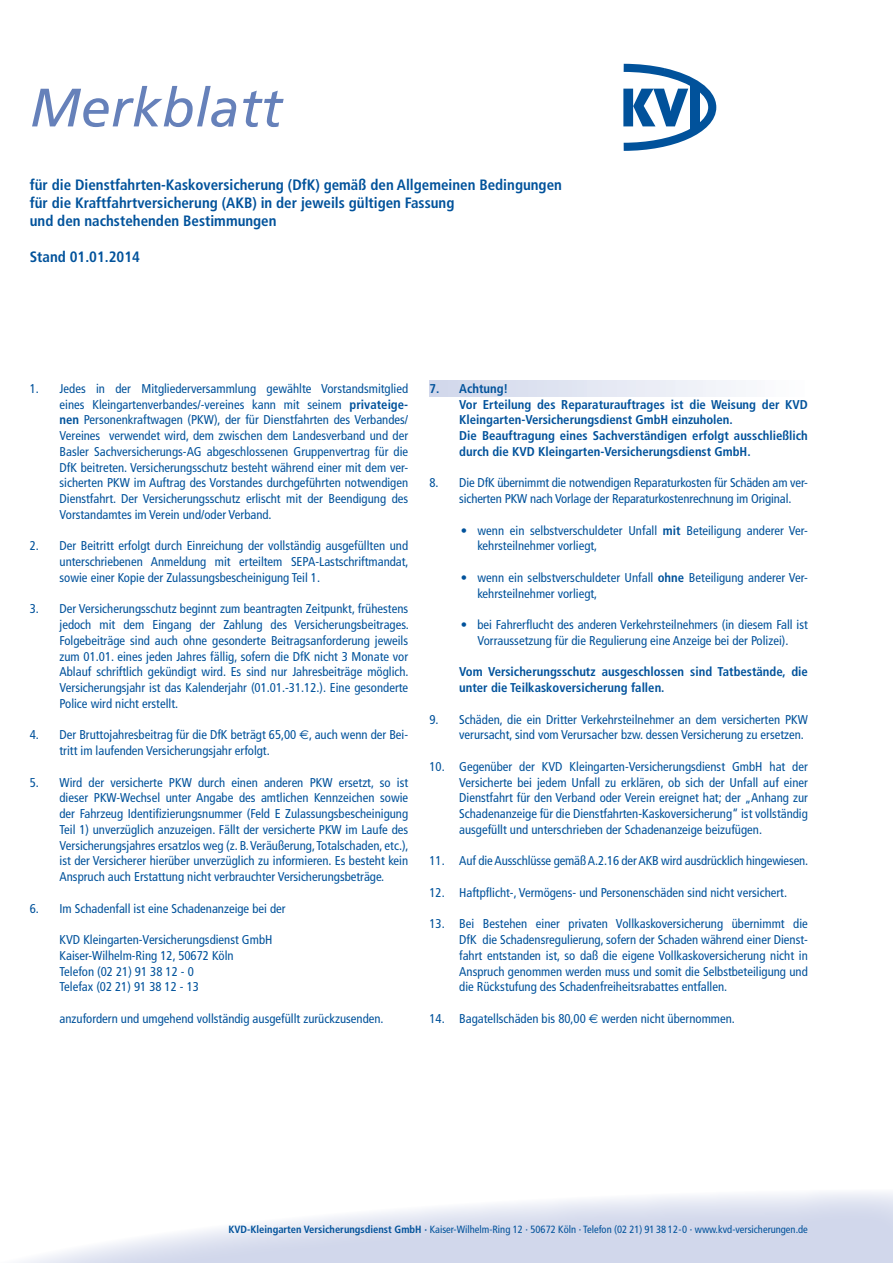
<style>
.page{position:relative;width:893px;height:1263px;background:#fff}
.page>*{position:absolute;margin:0;border:0;box-sizing:border-box;transform-origin:0 0}
.t1{font:italic 54px "Frutiger";color:#6681ba}
.t2{font:700 condensed 15px/18px "Frutiger";color:#01529b}
.t3{font:condensed 12.75px/15.8px "Frutiger";color:#01529b;text-align:justify}
.t4{font:700 condensed 12.75px/15.8px "Frutiger";color:#01529b}
.t5{font:condensed 10.5px "Frutiger";color:#01529b}
.s1{font-weight:700}
.s2{font-family:"Euro Sans";font-stretch:normal}
</style>
<div class="page">
<svg style="left:21px;top:1192px;width:872px;height:71px"></svg>
<svg style="left:623px;top:63px;width:94px;height:88px"></svg>
<div style="left:690px;top:84px;width:9px;height:47px;background:#01529b"></div>
<div style="left:429px;top:381px;width:379px;height:16px;background:linear-gradient(to right,#d0d6ea,#fefefe)"></div>
<h1 class="t1" style="left:30px;top:76px;width:254px">Merkblatt</h1>
<p class="t2" style="left:30px;top:176px;width:534px">für die Dienstfahrten-Kaskoversicherung (DfK) gemäß den Allgemeinen Bedingungen für die Kraftfahrtversicherung (AKB) in der jeweils gültigen Fassung<br>und den nachstehenden Bestimmungen</p>
<p class="t2" style="left:30px;top:248px;width:112px">Stand 01.01.2014</p>
<p class="t3" style="left:60px;top:381px;width:350px;text-indent:-30px">1. Jedes in der Mitgliederversammlung gewählte Vorstandsmitglied eines Kleingartenverbandes/-vereines kann mit seinem <span class="s1">privateige&shy;nen</span> Personenkraftwagen (PKW), der für Dienstfahrten des Verbandes/ Vereines verwendet wird, dem zwischen dem Landesverband und der Basler Sachversicherungs-AG abgeschlossenen Gruppenvertrag für die DfK beitreten. Versicherungsschutz besteht während einer mit dem ver&shy;sicherten PKW im Auftrag des Vorstandes durchgeführten notwendigen Dienstfahrt. Der Versicherungsschutz erlischt mit der Beendigung des Vorstandamtes im Verein und/oder Verband.</p>
<p class="t3" style="left:60px;top:538px;width:351px;text-indent:-30px">2. Der Beitritt erfolgt durch Einreichung der vollständig ausgefüllten und unterschriebenen Anmeldung mit erteiltem SEPA-Lastschriftmandat, sowie einer Kopie der Zulassungsbescheinigung Teil 1.</p>
<p class="t3" style="left:60px;top:601px;width:351px;text-indent:-30px">3. Der Versicherungsschutz beginnt zum beantragten Zeitpunkt, frühestens jedoch mit dem Eingang der Zahlung des Versicherungsbeitrages.<br>Folgebeiträge sind auch ohne gesonderte Beitragsanforderung jeweils zum 01.01. eines jeden Jahres fällig, sofern die DfK nicht 3 Monate vor Ablauf schriftlich gekündigt wird. Es sind nur Jahresbeiträge möglich.<br>Versicherungsjahr ist das Kalenderjahr (01.01.-31.12.). Eine gesonderte Police wird nicht erstellt.</p>
<p class="t3" style="left:60px;top:727px;width:350px;text-indent:-30px">4. Der Bruttojahresbeitrag für die DfK beträgt 65,00 <span class="s2">€</span>, auch wenn der Bei&shy;tritt im laufenden Versicherungsjahr erfolgt.</p>
<p class="t3" style="left:60px;top:774px;width:351px;text-indent:-30px">5. Wird der versicherte PKW durch einen anderen PKW ersetzt, so ist dieser PKW-Wechsel unter Angabe des amtlichen Kennzeichen sowie der Fahrzeug Identifizierungsnummer (Feld E Zulassungsbescheinigung Teil 1) unverzüglich anzuzeigen. Fällt der versicherte PKW im Laufe des Versicherungsjahres ersatzlos weg (z. B. Veräußerung, Totalschaden, etc.), ist der Versicherer hierüber unverzüglich zu informieren. Es besteht kein Anspruch auch Erstattung nicht verbrauchter Versicherungsbeträge.</p>
<p class="t3" style="left:30px;top:900px;width:257px">6. Im Schadenfall ist eine Schadenanzeige bei der</p>
<p class="t3" style="left:60px;top:932px;width:214px;text-align:left">KVD Kleingarten-Versicherungsdienst GmbH Kaiser-Wilhelm-Ring 12, 50672 Köln<br>Telefon (02 21) 91 38 12 - 0<br>Telefax (02 21) 91 38 12 - 13</p>
<p class="t3" style="left:60px;top:1011px;width:326px">anzufordern und umgehend vollständig ausgefüllt zurückzusenden.</p>
<p class="t4" style="left:459px;top:381px;width:350px;text-indent:-30px">7. Achtung!<br>Vor Erteilung des Reparaturauftrages ist die Weisung der KVD Kleingarten-Versicherungsdienst GmbH einzuholen.<br>Die Beauftragung eines Sachverständigen erfolgt ausschließlich durch die KVD Kleingarten-Versicherungsdienst GmbH.</p>
<p class="t3" style="left:459px;top:475px;width:350px;text-indent:-30px">8. Die DfK übernimmt die notwendigen Reparaturkosten für Schäden am ver&shy;sicherten PKW nach Vorlage der Reparaturkostenrechnung im Original.</p>
<p class="t3" style="left:477px;top:522px;width:332px;text-indent:-16px">• wenn ein selbstverschuldeter Unfall <span class="s1">mit</span> Beteiligung anderer Ver&shy;kehrsteilnehmer vorliegt,</p>
<p class="t3" style="left:477px;top:570px;width:332px;text-indent:-16px">• wenn ein selbstverschuldeter Unfall <span class="s1">ohne</span> Beteiligung anderer Ver&shy;kehrsteilnehmer vorliegt,</p>
<p class="t3" style="left:461px;top:617px;width:348px;text-align:center">• bei Fahrerflucht des anderen Verkehrsteilnehmers (in diesem Fall ist<br>Vorraussetzung für die Regulierung eine Anzeige bei der Polizei).</p>
<p class="t4" style="left:459px;top:664px;width:350px">Vom Versicherungsschutz ausgeschlossen sind Tatbestände, die unter die Teilkaskoversicherung fallen.</p>
<p class="t3" style="left:459px;top:711px;width:350px;text-indent:-30px">9. Schäden, die ein Dritter Verkehrsteilnehmer an dem versicherten PKW verursacht, sind vom Verursacher bzw. dessen Versicherung zu ersetzen.</p>
<p class="t3" style="left:459px;top:759px;width:350px;text-indent:-30px">10. Gegenüber der KVD Kleingarten-Versicherungsdienst GmbH hat der Versicherte bei jedem Unfall zu erklären, ob sich der Unfall auf einer Dienstfahrt für den Verband oder Verein ereignet hat; der „Anhang zur Schadenanzeige für die Dienstfahrten-Kaskoversicherung“ ist vollständig ausgefüllt und unterschrieben der Schadenanzeige beizufügen.</p>
<p class="t3" style="left:429px;top:853px;width:380px">11. Auf die Ausschlüsse gemäß A.2.16 der AKB wird ausdrücklich hingewiesen.</p>
<p class="t3" style="left:429px;top:885px;width:359px">12. Haftpflicht-, Vermögens- und Personenschäden sind nicht versichert.</p>
<p class="t3" style="left:459px;top:916px;width:350px;text-indent:-30px">13. Bei Bestehen einer privaten Vollkaskoversicherung übernimmt die DfK die Schadensregulierung, sofern der Schaden während einer Dienst&shy;fahrt entstanden ist, so daß die eigene Vollkaskoversicherung nicht in Anspruch genommen werden muss und somit die Selbstbeteiligung und die Rückstufung des Schadenfreiheitsrabattes entfallen.</p>
<p class="t3" style="left:429px;top:1011px;width:307px">14. Bagatellschäden bis 80,00 <span class="s2">€</span> werden nicht übernommen.</p>
<p class="t5" style="left:229px;top:1223px;width:581px"><span class="s1">KVD-Kleingarten Versicherungsdienst GmbH ·</span> Kaiser-Wilhelm-Ring 12 · 50672 Köln · Telefon (02 21) 91 38 12-0 · www.kvd-versicherungen.de</p>
</div>
